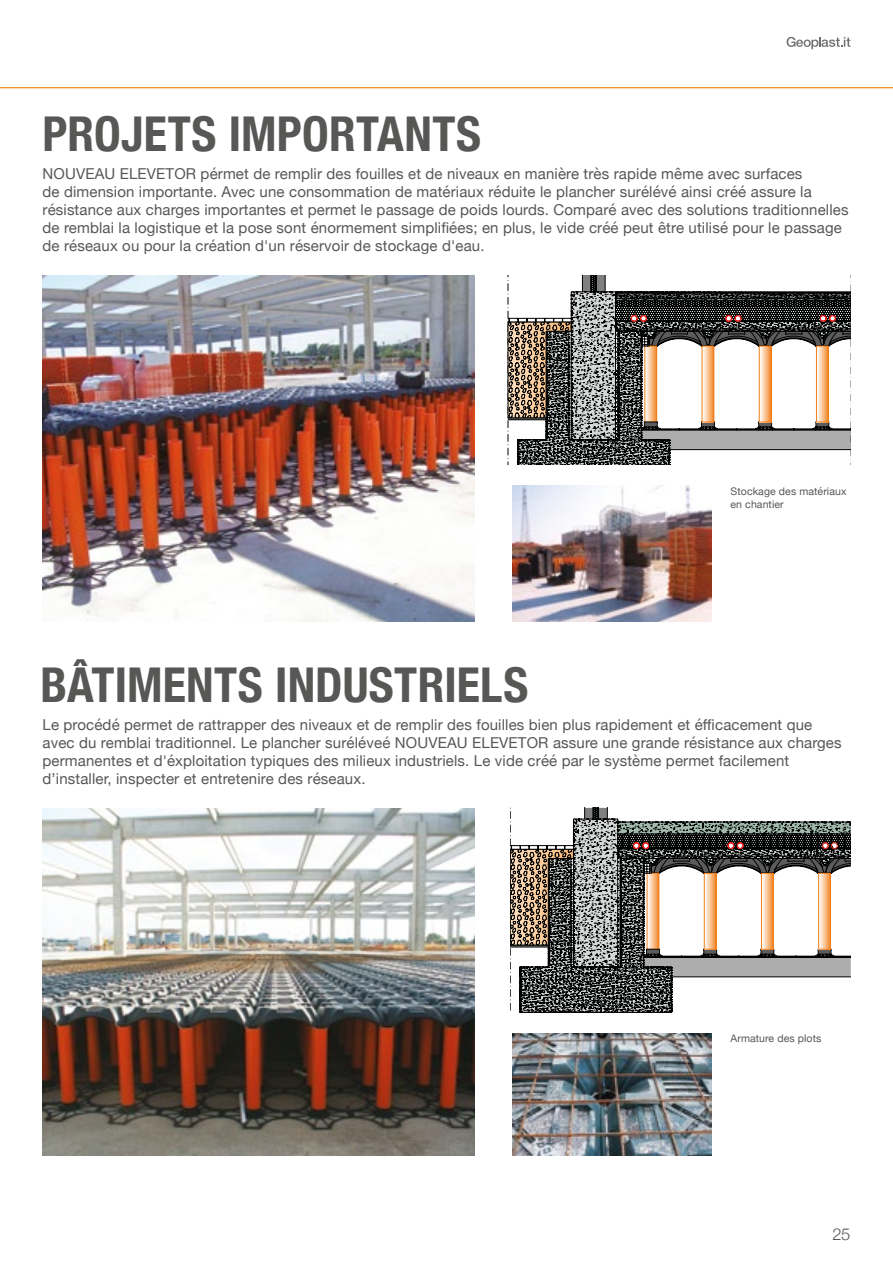
<style>
.page{position:relative;width:893px;height:1263px;background:#fff}
.page>*{position:absolute;margin:0;border:0;box-sizing:border-box;transform-origin:0 0}
.t1{font:700 condensed 48px "Helvetica Neue";letter-spacing:.005em;color:#575756}
.t2{font:300 16.5px "Helvetica Neue";color:#575756}
.t3{font:15px/18px "Helvetica Neue";letter-spacing:.01em;color:#575756}
.t4{font:10.5px/12.6px "Helvetica Neue";letter-spacing:.01em;color:#575756}
</style>
<div class="page">
<svg style="left:787px;top:37px;width:63px;height:12px"></svg>
<hr style="left:0;top:87px;width:893px;height:1px;background:#ec7c01">
<img style="left:43px;top:809px;width:431px;height:346px">
<img style="left:43px;top:275px;width:431px;height:346px">
<svg style="left:508px;top:275px;width:343px;height:189px"></svg>
<img style="left:512px;top:485px;width:199px;height:137px">
<svg style="left:510px;top:808px;width:341px;height:205px"></svg>
<img style="left:512px;top:1033px;width:200px;height:122px">
<h1 class="t1" style="left:43px;top:94px;width:440px">PROJETS IMPORTANTS</h1>
<p class="t3" style="left:43px;top:166px;width:807px">NOUVEAU ELEVETOR pérmet de remplir des fouilles et de niveaux en manière très rapide même avec surfaces<br>de dimension importante. Avec une consommation de matériaux réduite le plancher surélévé ainsi créé assure la résistance aux charges importantes et permet le passage de poids lourds. Comparé avec des solutions traditionnelles de remblai la logistique et la pose sont énormement simplifiées; en plus, le vide créé peut être utilisé pour le passage de réseaux ou pour la création d'un réservoir de stockage d'eau.</p>
<h1 class="t1" style="left:40px;top:645px;width:489px">BÂTIMENTS INDUSTRIELS</h1>
<p class="t4" style="left:730px;top:486px;width:117px">Stockage des matériaux en chantier</p>
<p class="t3" style="left:43px;top:717px;width:800px">Le procédé permet de rattrapper des niveaux et de remplir des fouilles bien plus rapidement et éfficacement que avec du remblai traditionnel. Le plancher suréléveé NOUVEAU ELEVETOR assure une grande résistance aux charges permanentes et d'éxploitation typiques des milieux industriels. Le vide créé par le système permet facilement d’installer, inspecter et entretenire des réseaux.</p>
<p class="t4" style="left:730px;top:1033px;width:92px">Armature des plots</p>
<p class="t2" style="left:833px;top:1220px;width:19px">25</p>
</div>
